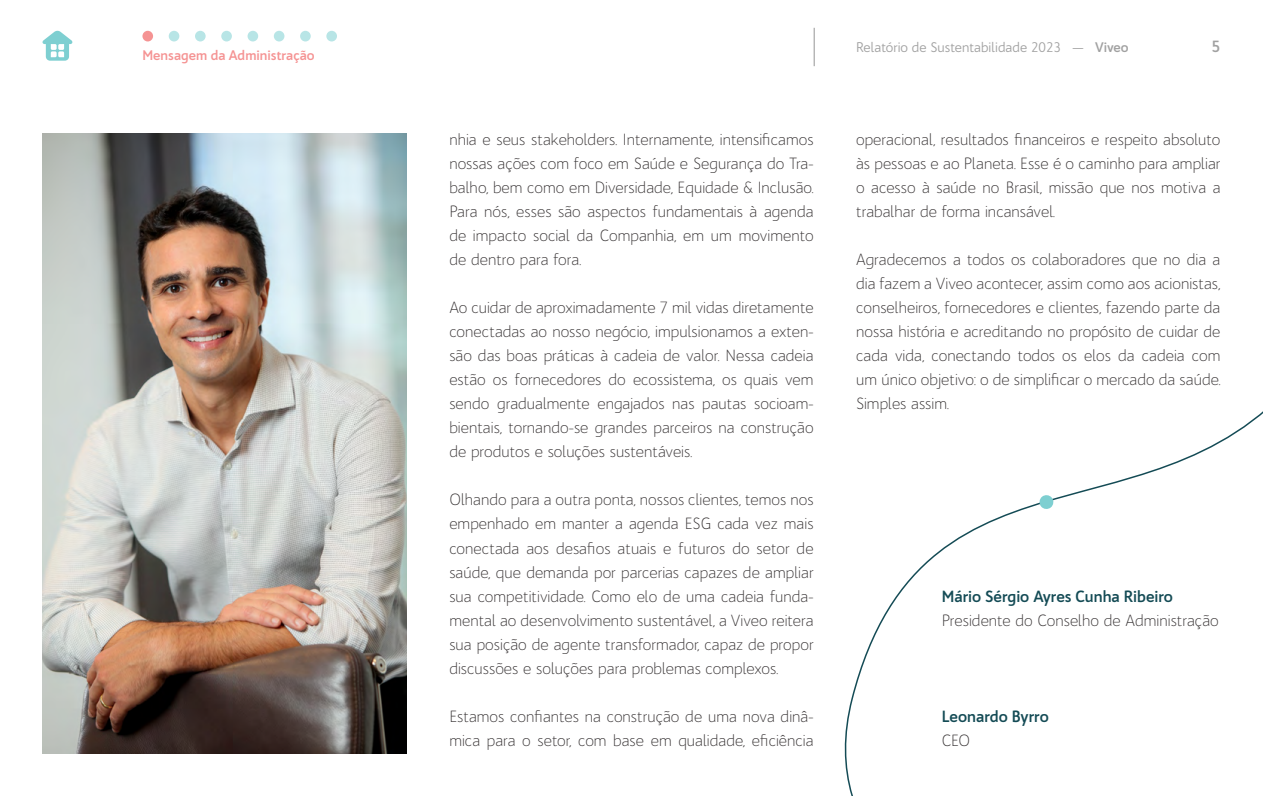
<style>
.page{position:relative;width:1263px;height:796px;background:#fff}
.page>*{position:absolute;margin:0;border:0;box-sizing:border-box;transform-origin:0 0}
.t1{font:300 15.75px/24px "Bw Quinta Pro";color:#332f30;text-align:justify}
.t2{font:700 15.75px "Bw Quinta Pro";color:#144b55}
.t3{font:700 15.75px "Bw Quinta Pro";color:#a1a1a1}
.t4{font:13.5px "Bw Quinta Pro";color:#a1a1a1}
.t5{font:700 13.5px "Bw Quinta Pro";color:#f59393}
.s1{font-weight:700}
</style>
<div class="page">
<img style="left:43px;top:133px;width:364px;height:620px">
<svg style="left:844px;top:411px;width:419px;height:384px"></svg>
<svg style="left:1039px;top:494px;width:15px;height:15px"></svg>
<div style="left:142px;top:31px;width:11px;height:10px;background:#f59393;border-radius:50%"></div>
<div style="left:169px;top:31px;width:10px;height:10px;background:#b8e5e6;border-radius:50%"></div>
<div style="left:195px;top:31px;width:11px;height:10px;background:#b8e5e6;border-radius:50%"></div>
<div style="left:221px;top:31px;width:11px;height:10px;background:#b8e5e6;border-radius:50%"></div>
<div style="left:248px;top:31px;width:10px;height:10px;background:#b8e5e6;border-radius:50%"></div>
<div style="left:274px;top:31px;width:10px;height:10px;background:#b8e5e6;border-radius:50%"></div>
<div style="left:300px;top:31px;width:11px;height:10px;background:#b8e5e6;border-radius:50%"></div>
<div style="left:326px;top:31px;width:11px;height:10px;background:#b8e5e6;border-radius:50%"></div>
<hr style="left:814px;top:28px;width:1px;height:38px;background:#a1a1a1">
<svg style="left:42px;top:31px;width:31px;height:30px"></svg>
<p class="t5" style="left:142px;top:47px;width:174px">Mensagem da Administração</p>
<p class="t1" style="left:449px;top:127px;width:366px">nhia e seus stakeholders. Internamente, intensificamos nossas ações com foco em Saúde e Segurança do Tra&shy;balho, bem como em Diversidade, Equidade &amp; Inclusão.<br>Para nós, esses são aspectos fundamentais à agenda de impacto social da Companhia, em um movimento de dentro para fora.</p>
<p class="t1" style="left:449px;top:295px;width:366px">Ao cuidar de aproximadamente 7 mil vidas diretamente conectadas ao nosso negócio, impulsionamos a exten&shy;são das boas práticas à cadeia de valor. Nessa cadeia estão os fornecedores do ecossistema, os quais vem sendo gradualmente engajados nas pautas socioam&shy;bientais, tornando-se grandes parceiros na construção de produtos e soluções sustentáveis.</p>
<p class="t1" style="left:449px;top:487px;width:366px">Olhando para a outra ponta, nossos clientes, temos nos empenhado em manter a agenda ESG cada vez mais conectada aos desafios atuais e futuros do setor de saúde, que demanda por parcerias capazes de ampliar sua competitividade. Como elo de uma cadeia funda&shy;mental ao desenvolvimento sustentável, a Viveo reitera sua posição de agente transformador, capaz de propor discussões e soluções para problemas complexos.</p>
<p class="t1" style="left:449px;top:703px;width:366px">Estamos confiantes na construção de uma nova dinâ&shy;mica para o setor, com base em qualidade, eficiência</p>
<p class="t4" style="left:856px;top:39px;width:274px">Relatório de Sustentabilidade 2023 — <span class="s1">Viveo</span></p>
<p class="t3" style="left:1211px;top:37px;width:10px">5</p>
<p class="t1" style="left:856px;top:127px;width:366px">operacional, resultados financeiros e respeito absoluto às pessoas e ao Planeta. Esse é o caminho para ampliar o acesso à saúde no Brasil, missão que nos motiva a trabalhar de forma incansável.</p>
<p class="t1" style="left:856px;top:247px;width:366px">Agradecemos a todos os colaboradores que no dia a dia fazem a Viveo acontecer, assim como aos acionistas, conselheiros, fornecedores e clientes, fazendo parte da nossa história e acreditando no propósito de cuidar de cada vida, conectando todos os elos da cadeia com um único objetivo: o de simplificar o mercado da saúde.<br>Simples assim.</p>
<p class="t2" style="left:942px;top:585px;width:233px">Mário Sérgio Ayres Cunha Ribeiro</p>
<p class="t1" style="left:942px;top:607px;width:278px">Presidente do Conselho de Administração</p>
<p class="t2" style="left:942px;top:705px;width:108px">Leonardo Byrro</p>
<p class="t1" style="left:942px;top:727px;width:30px">CEO</p>
</div>
